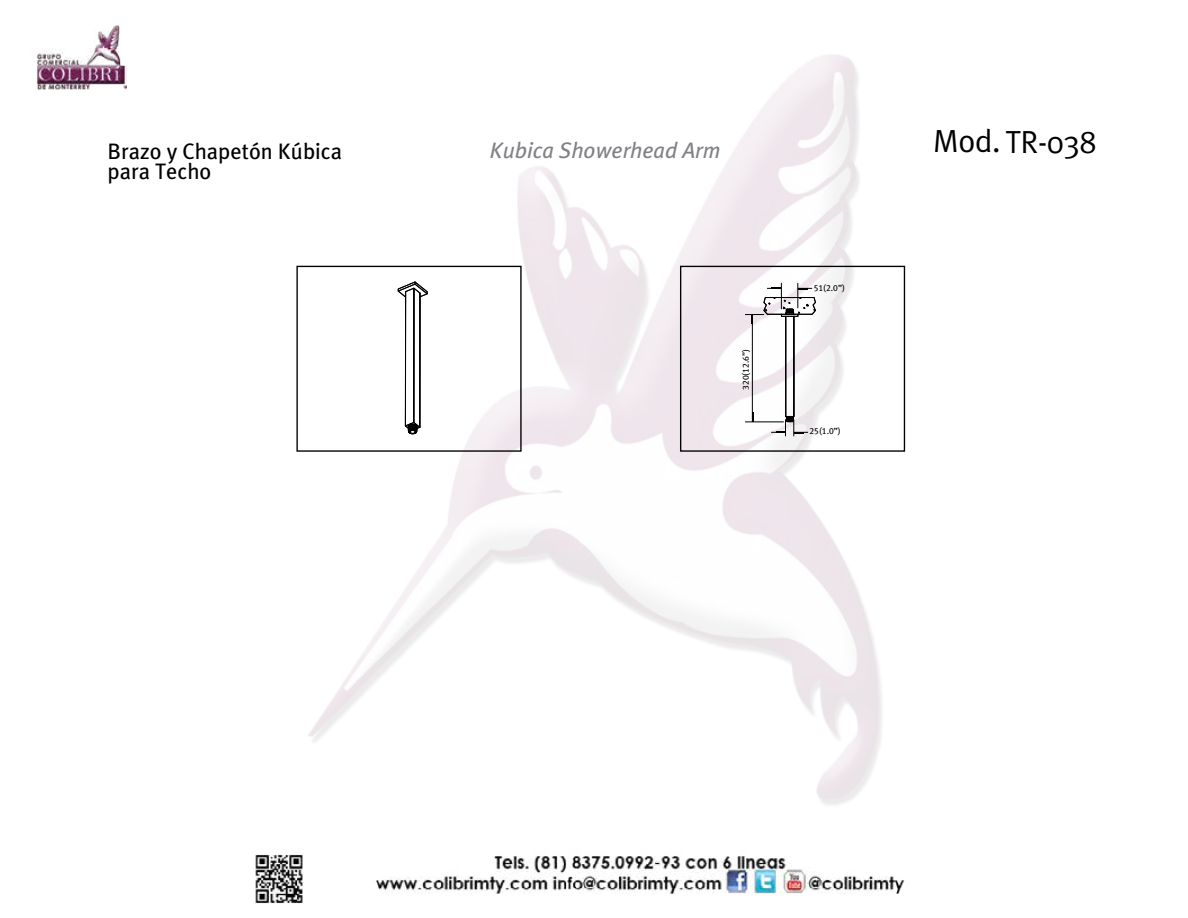
<style>
.page{position:relative;width:1188px;height:918px;background:#fff}
.page>*{position:absolute;margin:0;border:0;box-sizing:border-box;transform-origin:0 0}
.t1{font:31.95px "Meta Plus Normal";letter-spacing:-.025em;color:#000}
.t2{font:22.35px "Meta Plus";color:#000}
.t3{font:italic 22.35px "Meta Plus";color:#808285}
.t4{font:8.85px "Meta Plus Book Caps";color:#000}
</style>
<div class="page">
<img style="left:308px;top:55px;width:574px;height:750px">
<img style="left:255px;top:854px;width:650px;height:50px">
<img style="left:37px;top:25px;width:89px;height:65px">
<svg style="left:296px;top:117px;width:610px;height:338px"></svg>
<div style="left:296px;top:266px;width:226px;height:186px;background:#fff;border:1px solid #000"></div>
<div style="left:680px;top:266px;width:225px;height:186px;border:1px solid #000"></div>
<svg style="left:398px;top:282px;width:30px;height:15px"></svg>
<hr style="left:413px;top:288px;width:1px;height:134px;background:#000">
<hr style="left:414px;top:288px;width:1px;height:134px;background:#000">
<svg style="left:405px;top:422px;width:15px;height:12px"></svg>
<hr style="left:405px;top:292px;width:1px;height:134px;background:#000">
<hr style="left:420px;top:293px;width:1px;height:134px;background:#000">
<hr style="left:745px;top:422px;width:39px;height:1px;background:#000">
<hr style="left:752px;top:314px;width:1px;height:108px;background:#000">
<hr style="left:794px;top:316px;width:1px;height:100px;background:#000">
<hr style="left:785px;top:316px;width:1px;height:100px;background:#000">
<svg style="left:771px;top:416px;width:37px;height:20px"></svg>
<svg style="left:745px;top:283px;width:71px;height:41px"></svg>
<p class="t2" style="left:108px;top:138px;width:236px">Brazo y Chapetón Kúbica</p>
<p class="t3" style="left:490px;top:138px;width:232px">Kubica Showerhead Arm</p>
<p class="t2" style="left:108px;top:159px;width:105px">para Techo</p>
<p class="t4" style="left:741px;top:390px;width:43px;rotate:-90deg">320(12.6”)</p>
<p class="t4" style="left:814px;top:283px;width:33px">51(2.0”)</p>
<p class="t4" style="left:810px;top:426px;width:33px">25(1.0”)</p>
<h1 class="t1" style="left:933px;top:123px;width:165px">Mod. TR-038</h1>
</div>
